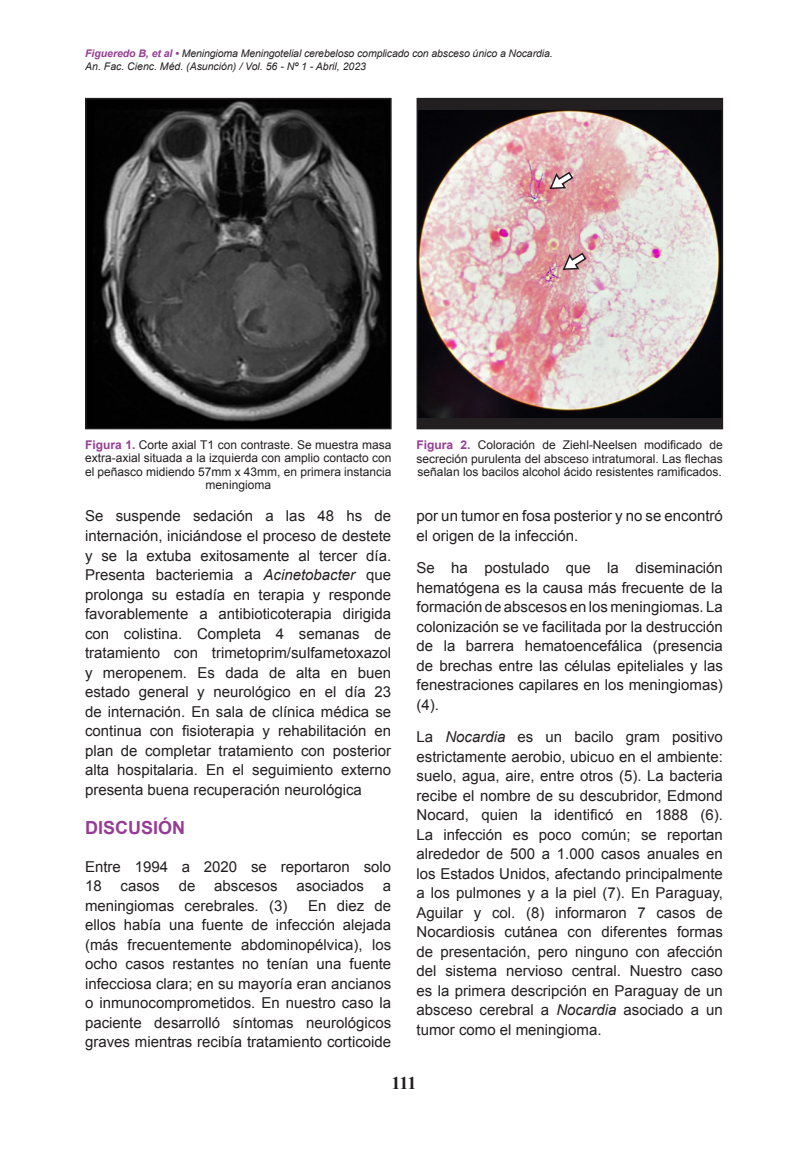
<style>
.page{position:relative;width:808px;height:1149px;background:#fff}
.page>*{position:absolute;margin:0;border:0;box-sizing:border-box;transform-origin:0 0}
.t1{font:700 18px "Arial";color:#953c96}
.t2{font:700 18px "Times New Roman";color:#231f20}
.t3{font:15px/19.5px "Arial";color:#231f20;text-align:justify}
.t4{font:12px/13.5px "Arial";color:#231f20;text-align:center}
.t5{font:italic 10.5px "Arial";letter-spacing:-.01em;color:#231f20}
.s1{font-weight:700;color:#953c96}
.s2{font-style:italic}
</style>
<div class="page">
<img style="left:88px;top:101px;width:301px;height:325px">
<div style="left:85px;top:98px;width:307px;height:331px;border:2px solid #231f20"></div>
<div style="left:417px;top:99px;width:305px;height:329px;background:#231f20"></div>
<img style="left:419px;top:110px;width:301px;height:307px">
<div style="left:416px;top:98px;width:307px;height:331px;border:2px solid #231f20"></div>
<svg style="left:562px;top:251px;width:25px;height:20px"></svg>
<svg style="left:549px;top:171px;width:25px;height:19px"></svg>
<p class="t5" style="left:85px;top:47px;width:469px"><span class="s1">Figueredo B, et al •</span> Meningioma Meningotelial cerebeloso complicado con absceso único a Nocardia.</p>
<p class="t5" style="left:85px;top:59px;width:282px">An. Fac. Cienc. Méd. (Asunción) / Vol. 56 - Nº 1 - Abril, 2023</p>
<p class="t4" style="left:85px;top:437px;width:308px"><span class="s1">Figura 1.</span> Corte axial T1 con contraste. Se muestra masa extra-axial situada a la izquierda con amplio contacto con el peñasco midiendo 57mm x 43mm, en primera instancia meningioma</p>
<p class="t4" style="left:416px;top:438px;width:308px;text-align:justify"><span class="s1">Figura 2.</span> Coloración de Ziehl-Neelsen modificado de secreción purulenta del absceso intratumoral. Las flechas señalan los bacilos alcohol ácido resistentes ramificados.</p>
<p class="t3" style="left:85px;top:506px;width:308px">Se suspende sedación a las 48 hs de internación, iniciándose el proceso de destete y se la extuba exitosamente al tercer día.<br>Presenta bacteriemia a <span class="s2">Acinetobacter</span> que prolonga su estadía en terapia y responde favorablemente a antibioticoterapia dirigida con colistina. Completa 4 semanas de tratamiento con trimetoprim/sulfametoxazol y meropenem. Es dada de alta en buen estado general y neurológico en el día 23 de internación. En sala de clínica médica se continua con fisioterapia y rehabilitación en plan de completar tratamiento con posterior alta hospitalaria. En el seguimiento externo presenta buena recuperación neurológica</p>
<p class="t1" style="left:85px;top:815px;width:102px">DISCUSIÓN</p>
<p class="t3" style="left:85px;top:856px;width:308px">Entre 1994 a 2020 se reportaron solo<br>18</p>
<p class="t3" style="left:121px;top:875px;width:41px">casos</p>
<p class="t3" style="left:179px;top:875px;width:18px">de</p>
<p class="t3" style="left:214px;top:875px;width:65px">abscesos</p>
<p class="t3" style="left:296px;top:875px;width:69px">asociados</p>
<p class="t3" style="left:383px;top:875px;width:10px">a</p>
<p class="t3" style="left:85px;top:895px;width:204px">meningiomas cerebrales. (3)</p>
<p class="t3" style="left:85px;top:895px;width:308px;text-indent:223px">En diez de ellos había una fuente de infección alejada (más frecuentemente abdominopélvica), los ocho casos restantes no tenían una fuente infecciosa clara; en su mayoría eran ancianos o inmunocomprometidos. En nuestro caso la paciente desarrolló síntomas neurológicos graves mientras recibía tratamiento corticoide</p>
<p class="t3" style="left:416px;top:506px;width:308px">por un tumor en fosa posterior y no se encontró el origen de la infección.</p>
<p class="t3" style="left:416px;top:558px;width:308px">Se ha postulado que la diseminación hematógena es la causa más frecuente de la formación de abscesos en los meningiomas. La colonización se ve facilitada por la destrucción de la barrera hematoencefálica (presencia de brechas entre las células epiteliales y las fenestraciones capilares en los meningiomas) (4).</p>
<p class="t3" style="left:416px;top:726px;width:308px">La <span class="s2">Nocardia</span> es un bacilo gram positivo estrictamente aerobio, ubicuo en el ambiente: suelo, agua, aire, entre otros (5). La bacteria recibe el nombre de su descubridor, Edmond Nocard, quien la identificó en 1888 (6).<br>La infección es poco común; se reportan alrededor de 500 a 1.000 casos anuales en los Estados Unidos, afectando principalmente a los pulmones y a la piel (7). En Paraguay, Aguilar y col. (8) informaron 7 casos de Nocardiosis cutánea con diferentes formas de presentación, pero ninguno con afección del sistema nervioso central. Nuestro caso es la primera descripción en Paraguay de un absceso cerebral a <span class="s2">Nocardia</span> asociado a un tumor como el meningioma.</p>
<p class="t2" style="left:391px;top:1069px;width:27px">111</p>
</div>
